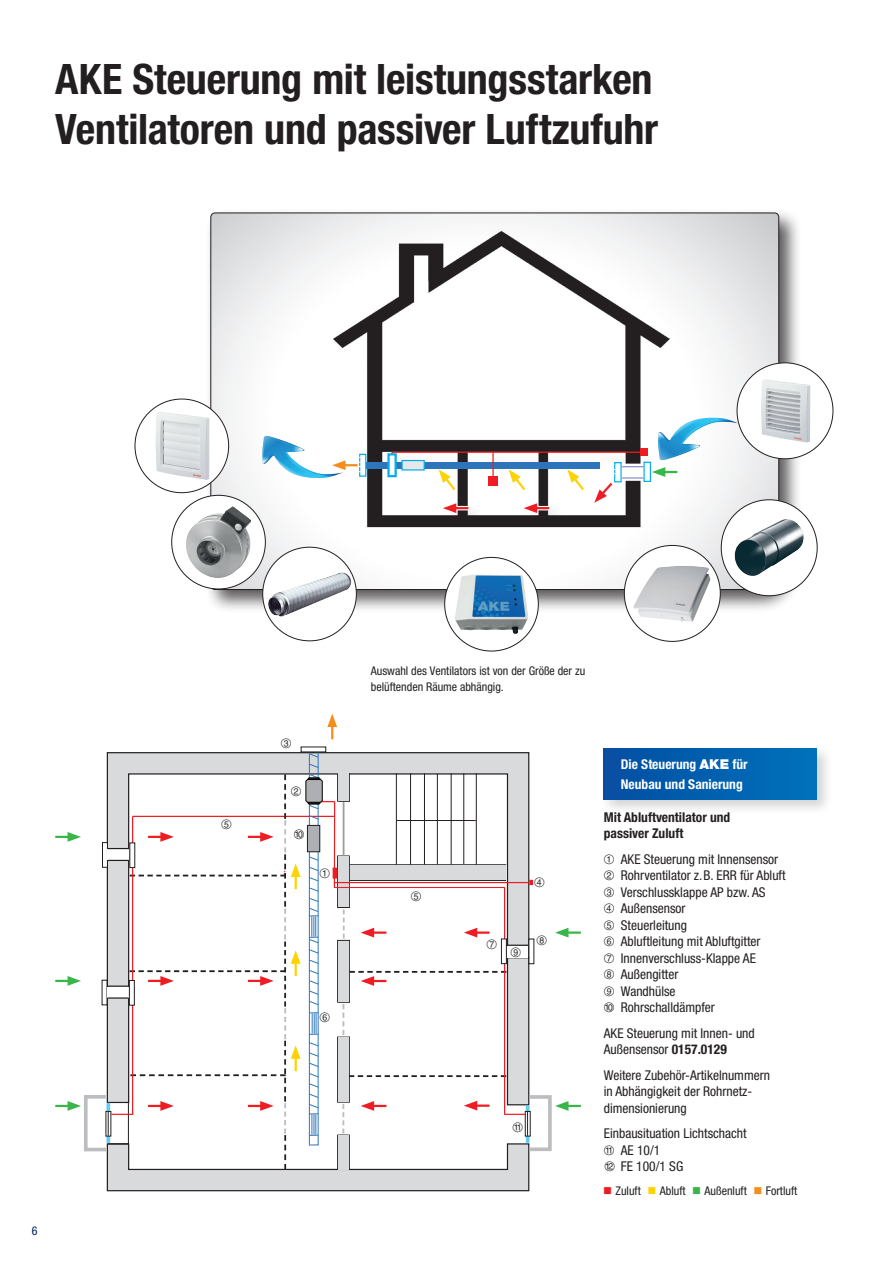
<style>
.page{position:relative;width:893px;height:1263px;background:#fff}
.page>*{position:absolute;margin:0;border:0;box-sizing:border-box;transform-origin:0 0}
.t1{font:700 condensed 42px/50.4px "Helvetica Neue LTW1 G";letter-spacing:-.005em;color:#231f20}
.t2{font:condensed 13.5px/16.5px "Helvetica Neue LTW1 G";color:#231f20}
.t3{font:700 condensed 13.5px/19.5px "Helvetica Neue LTW1 G";color:#fff}
.t4{font:700 condensed 13.5px/16.5px "Helvetica Neue LTW1 G";color:#231f20}
.t5{font:13.5px "Maicircle";color:#231f20}
.t6{font:condensed 12px/15.5px "Helvetica Neue LTW1 G";color:#231f20}
.t7{font:condensed 12px "Helvetica Neue LT Std";color:#002361}
.s1{font-family:"Helvetica Neue LT Com";font-weight:900;font-stretch:normal}
.s2{font-family:"Maicircle";font-stretch:normal}
.s3{font-weight:700}
.s4{color:#ee1d23}
.s5{color:#fed304}
.s6{color:#3ab54a}
.s7{color:#f68e1e}
</style>
<div class="page">
<div style="left:206px;top:208px;width:596px;height:405px;background:#231f20;opacity:.75"></div>
<svg style="left:210px;top:212px;width:569px;height:378px"></svg>
<svg style="left:106px;top:751px;width:424px;height:441px;background:#c0c0c2"></svg>
<hr style="left:318px;top:752px;width:1px;height:393px;background:#2e76bc">
<div style="left:107px;top:987px;width:22px;height:10px;background:#fff"></div>
<hr style="left:107px;top:997px;width:21px;height:2px;background:#231f20">
<hr style="left:107px;top:985px;width:22px;height:2px;background:#231f20">
<div style="left:102px;top:842px;width:6px;height:26px;border:1px solid #231f20"></div>
<div style="left:84px;top:1095px;width:24px;height:56px;border:4px solid #bcbdc0"></div>
<div style="left:528px;top:1095px;width:24px;height:56px;border:4px solid #bcbdc0"></div>
<svg style="left:106px;top:1103px;width:2px;height:40px"></svg>
<div style="left:106px;top:1111px;width:5px;height:25px;background:#bcbbbb"></div>
<div style="left:600px;top:745px;width:233px;height:71px;background:#231f20;opacity:.2"></div>
<div style="left:604px;top:748px;width:212px;height:51px;background:linear-gradient(to right,#054ea1,#0071bb)"></div>
<img style="left:262px;top:436px;width:81px;height:43px">
<div style="left:135px;top:399px;width:94px;height:94px;background:#fff;border-radius:50%"></div>
<img style="left:155px;top:412px;width:54px;height:68px">
<div style="left:445px;top:557px;width:93px;height:94px;background:#fff;border-radius:50%"></div>
<img style="left:455px;top:575px;width:73px;height:59px">
<svg style="left:172px;top:495px;width:93px;height:94px"></svg>
<img style="left:189px;top:506px;width:43px;height:26px">
<div style="left:721px;top:500px;width:96px;height:96px;background:#fff;border-radius:50%"></div>
<img style="left:735px;top:519px;width:69px;height:57px">
<div style="left:737px;top:363px;width:96px;height:96px;background:#fff;border-radius:50%"></div>
<img style="left:761px;top:379px;width:49px;height:63px">
<div style="left:624px;top:545px;width:96px;height:96px;background:#fff;border-radius:50%"></div>
<img style="left:633px;top:566px;width:78px;height:56px">
<img style="left:658px;top:418px;width:81px;height:43px">
<div style="left:263px;top:547px;width:93px;height:94px;background:#fff;border-radius:50%"></div>
<img style="left:266px;top:564px;width:87px;height:60px">
<div style="left:366px;top:462px;width:234px;height:6px;background:#2e76bc"></div>
<div style="left:388px;top:448px;width:269px;height:28px;background:#231f20"></div>
<div style="left:359px;top:454px;width:7px;height:23px;background:#fff;border:1px solid #00aeef"></div>
<div style="left:387px;top:453px;width:10px;height:24px;background:#fff;border:2px solid #00aeef"></div>
<svg style="left:332px;top:457px;width:29px;height:15px"></svg>
<svg style="left:55px;top:832px;width:26px;height:10px"></svg>
<svg style="left:55px;top:976px;width:26px;height:10px"></svg>
<hr style="left:564px;top:931px;width:17px;height:3px;background:#3ab54a">
<svg style="left:555px;top:928px;width:13px;height:9px"></svg>
<svg style="left:327px;top:713px;width:10px;height:26px"></svg>
<svg style="left:55px;top:1101px;width:26px;height:10px"></svg>
<svg style="left:555px;top:1101px;width:26px;height:10px"></svg>
<svg style="left:108px;top:753px;width:425px;height:417px"></svg>
<div style="left:529px;top:502px;width:36px;height:25px;background:#231f20;opacity:.2"></div>
<div style="left:448px;top:502px;width:37px;height:25px;background:#231f20;opacity:.2"></div>
<svg style="left:391px;top:451px;width:286px;height:62px"></svg>
<div style="left:307px;top:825px;width:13px;height:27px;background:#aeafb3"></div>
<div style="left:307px;top:825px;width:13px;height:27px;border:1px solid #231f20"></div>
<h1 class="t1" style="left:55px;top:54px;width:604px">AKE Steuerung mit leistungsstarken<br>Ventilatoren und passiver Luftzufuhr</h1>
<p class="t7" style="left:32px;top:1224px;width:7px">6</p>
<p class="t5" style="left:221px;top:817px;width:12px">5</p>
<p class="t5" style="left:281px;top:735px;width:12px">3</p>
<p class="t5" style="left:291px;top:783px;width:12px">2</p>
<p class="t5" style="left:294px;top:826px;width:12px">ß</p>
<p class="t5" style="left:319px;top:866px;width:12px">1</p>
<p class="t5" style="left:319px;top:1010px;width:12px">6</p>
<p class="t6" style="left:371px;top:663px;width:216px">Auswahl des Ventilators ist von der Größe der zu belüftenden Räume abhängig.</p>
<p class="t5" style="left:411px;top:888px;width:12px">5</p>
<p class="t5" style="left:534px;top:875px;width:12px">4</p>
<p class="t5" style="left:487px;top:936px;width:12px">7</p>
<p class="t5" style="left:536px;top:932px;width:12px">8</p>
<p class="t5" style="left:511px;top:944px;width:12px">9</p>
<p class="t5" style="left:513px;top:1119px;width:12px">!</p>
<p class="t3" style="left:621px;top:754px;width:128px">Die Steuerung <span class="s1">AKE</span> für<br>Neubau und Sanierung</p>
<p class="t4" style="left:604px;top:809px;width:128px">Mit Abluftventilator und passiver Zuluft</p>
<p class="t2" style="left:604px;top:851px;width:183px"><span class="s2">1</span> AKE Steuerung mit Innensensor<br><span class="s2">2</span> Rohrventilator z.B. ERR für Abluft<br><span class="s2">3</span> Verschlussklappe AP bzw. AS<br><span class="s2">4</span> Außensensor<br><span class="s2">5</span> Steuerleitung<br><span class="s2">6</span> Abluftleitung mit Abluftgitter<br><span class="s2">7</span> Innenverschluss-Klappe AE<br><span class="s2">8</span> Außengitter<br><span class="s2">9</span> Wandhülse<br><span class="s2">ß</span> Rohrschalldämpfer</p>
<p class="t2" style="left:604px;top:1025px;width:152px">AKE Steuerung mit Innen- und<br>Außensensor <span class="s3">0157.0129</span></p>
<p class="t2" style="left:604px;top:1067px;width:168px">Weitere Zubehör-Artikelnummern in Abhängigkeit der Rohrnetz&shy;dimensionierung</p>
<p class="t2" style="left:604px;top:1125px;width:144px">Einbausituation Lichtschacht <span class="s2">!</span> AE 10/1<br><span class="s2">"</span> FE 100/1 SG</p>
<p class="t6" style="left:603px;top:1183px;width:196px"><span class="s4">■</span> Zuluft <span class="s5">■</span> Abluft <span class="s6">■</span> Außenluft <span class="s7">■</span> Fortluft</p>
</div>
